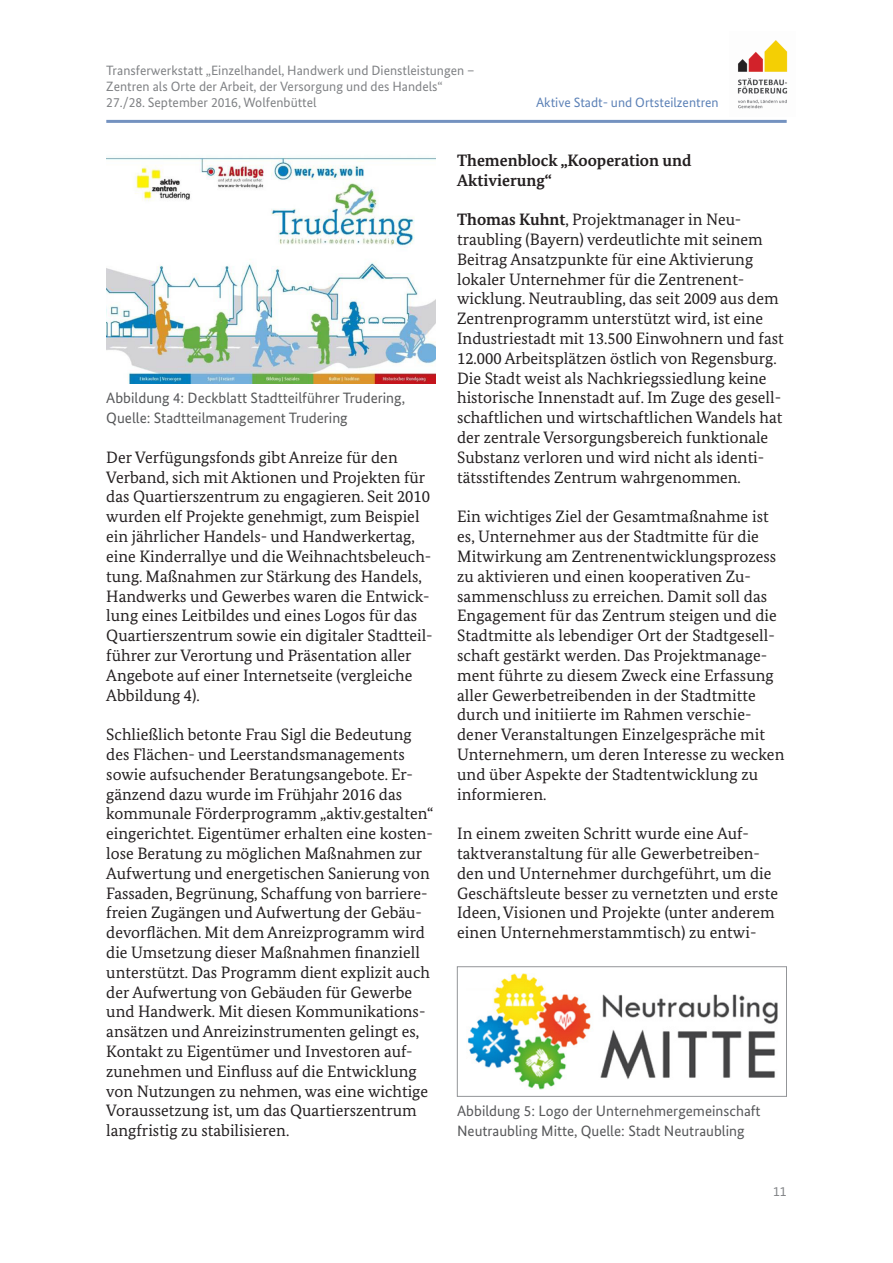
<style>
.page{position:relative;width:893px;height:1263px;background:#fff}
.page>*{position:absolute;margin:0;border:0;box-sizing:border-box;transform-origin:0 0}
.t1{font:16.5px/19.8px "Bundes Serif";color:#231f20}
.t2{font:700 16.5px/19.8px "Bundes Serif";color:#231f20}
.t3{font:15px/19.8px "Bundes Sans";color:#57585a}
.t4{font:13.5px/16.2px "Bundes Sans";color:#808285}
.t5{font:13.5px "Bundes Sans";color:#5d82b7}
.s1{font-weight:700}
</style>
<div class="page">
<hr style="left:106px;top:120px;width:681px;height:3px;background:#7492c0">
<img style="left:737px;top:40px;width:51px;height:69px">
<img style="left:106px;top:157px;width:330px;height:227px">
<img style="left:467px;top:974px;width:310px;height:115px">
<div style="left:457px;top:966px;width:330px;height:130px;border:1px solid #939598"></div>
<p class="t4" style="left:106px;top:62px;width:370px">Transferwerkstatt „Einzelhandel, Handwerk und Dienstleistungen –<br>Zentren als Orte der Arbeit, der Versorgung und des Handels“<br>27./28. September 2016, Wolfenbüttel</p>
<p class="t5" style="left:536px;top:94px;width:184px">Aktive Stadt- und Ortsteilzentren</p>
<p class="t3" style="left:106px;top:388px;width:300px">Abbildung 4: Deckblatt Stadtteilführer Trudering,</p>
<p class="t3" style="left:106px;top:408px;width:243px">Quelle: Stadtteilmanagement Trudering</p>
<p class="t1" style="left:106px;top:447px;width:328px">Der Verfügungsfonds gibt Anreize für den Verband, sich mit Aktionen und Projekten für das Quartierszentrum zu engagieren. Seit 2010 wurden elf Projekte genehmigt, zum Beispiel ein jährlicher Handels- und Handwerkertag, eine Kinderrallye und die Weihnachtsbeleuch&shy;tung. Maßnahmen zur Stärkung des Handels, Handwerks und Gewerbes waren die Entwick&shy;lung eines Leitbildes und eines Logos für das Quartierszentrum sowie ein digitaler Stadtteil&shy;führer zur Verortung und Präsentation aller Angebote auf einer Internetseite (vergleiche Abbildung 4).</p>
<p class="t1" style="left:106px;top:724px;width:329px">Schließlich betonte Frau Sigl die Bedeutung des Flächen- und Leerstandsmanagements sowie aufsuchender Beratungsangebote. Er&shy;gänzend dazu wurde im Frühjahr 2016 das kommunale Förderprogramm „aktiv.gestalten“ eingerichtet. Eigentümer erhalten eine kosten&shy;lose Beratung zu möglichen Maßnahmen zur Aufwertung und energetischen Sanierung von Fassaden, Begrünung, Schaffung von barriere&shy;freien Zugängen und Aufwertung der Gebäu&shy;devorflächen. Mit dem Anreizprogramm wird die Umsetzung dieser Maßnahmen finanziell unterstützt. Das Programm dient explizit auch der Aufwertung von Gebäuden für Gewerbe und Handwerk. Mit diesen Kommunikations&shy;ansätzen und Anreizinstrumenten gelingt es, Kontakt zu Eigentümer und Investoren auf&shy;zunehmen und Einfluss auf die Entwicklung von Nutzungen zu nehmen, was eine wichtige Voraussetzung ist, um das Quartierszentrum langfristig zu stabilisieren.</p>
<h2 class="t2" style="left:457px;top:150px;width:236px">Themenblock „Kooperation und<br>Aktivierung“</h2>
<p class="t1" style="left:457px;top:210px;width:328px"><span class="s1">Thomas Kuhnt</span>, Projektmanager in Neu&shy;traubling (Bayern) verdeutlichte mit seinem Beitrag Ansatzpunkte für eine Aktivierung lokaler Unternehmer für die Zentrenent&shy;wicklung. Neutraubling, das seit 2009 aus dem Zentrenprogramm unterstützt wird, ist eine Industriestadt mit 13.500 Einwohnern und fast 12.000 Arbeitsplätzen östlich von Regensburg.<br>Die Stadt weist als Nachkriegssiedlung keine historische Innenstadt auf. Im Zuge des gesell&shy;schaftlichen und wirtschaftlichen Wandels hat der zentrale Versorgungsbereich funktionale Substanz verloren und wird nicht als identi&shy;tätsstiftendes Zentrum wahrgenommen.</p>
<p class="t1" style="left:457px;top:507px;width:329px">Ein wichtiges Ziel der Gesamtmaßnahme ist es, Unternehmer aus der Stadtmitte für die Mitwirkung am Zentrenentwicklungsprozess zu aktivieren und einen kooperativen Zu&shy;sammenschluss zu erreichen. Damit soll das Engagement für das Zentrum steigen und die Stadtmitte als lebendiger Ort der Stadtgesell&shy;schaft gestärkt werden. Das Projektmanage&shy;ment führte zu diesem Zweck eine Erfassung aller Gewerbetreibenden in der Stadtmitte durch und initiierte im Rahmen verschie&shy;dener Veranstaltungen Einzelgespräche mit Unternehmern, um deren Interesse zu wecken und über Aspekte der Stadtentwicklung zu informieren.</p>
<p class="t1" style="left:457px;top:823px;width:322px">In einem zweiten Schritt wurde eine Auf&shy;taktveranstaltung für alle Gewerbetreiben&shy;den und Unternehmer durchgeführt, um die Geschäftsleute besser zu vernetzten und erste Ideen, Visionen und Projekte (unter anderem einen Unternehmerstammtisch) zu entwi-</p>
<p class="t3" style="left:457px;top:1101px;width:305px">Abbildung 5: Logo der Unternehmergemeinschaft<br>Neutraubling Mitte, Quelle: Stadt Neutraubling</p>
<p class="t4" style="left:773px;top:1183px;width:15px">11</p>
</div>
